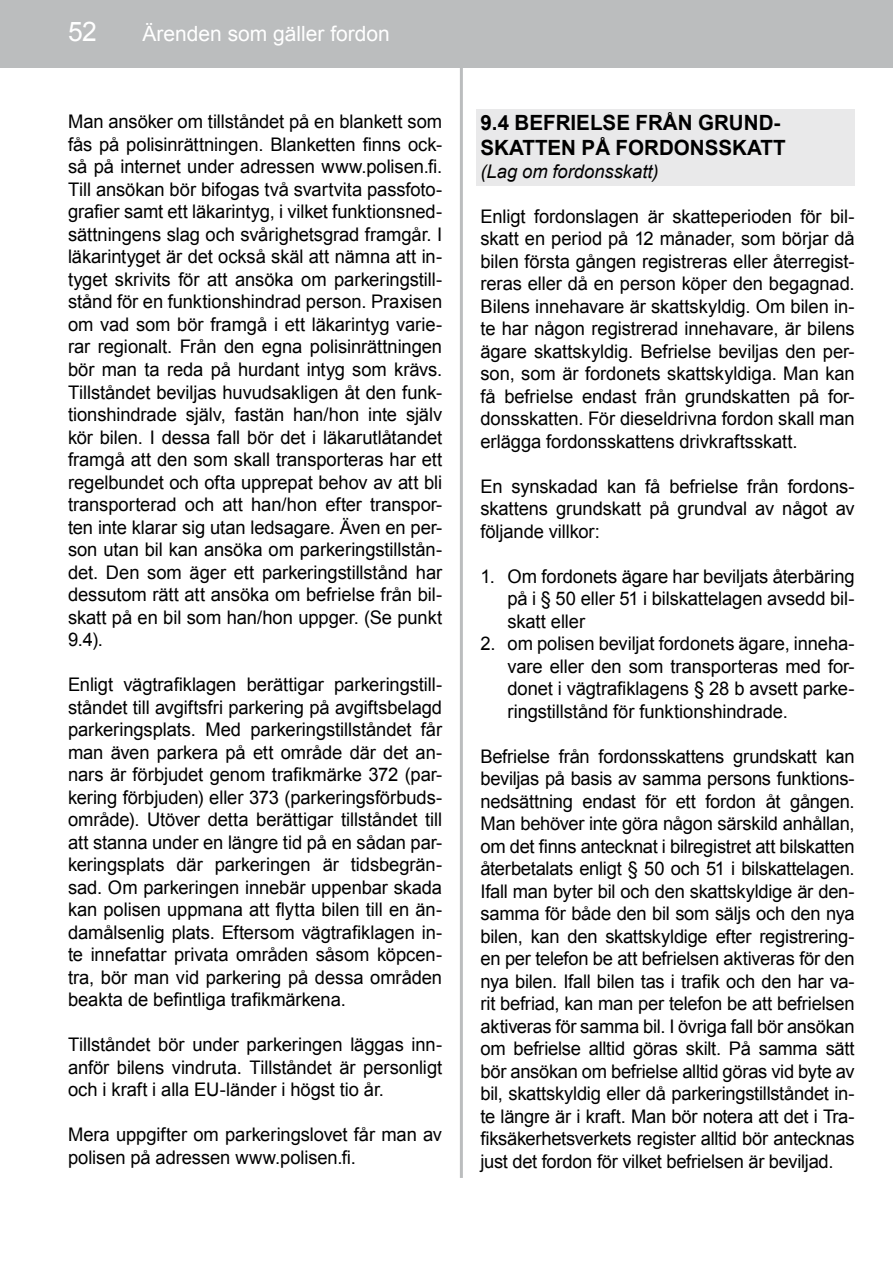
<style>
.page{position:relative;width:893px;height:1263px;background:#fff}
.page>*{position:absolute;margin:0;border:0;box-sizing:border-box;transform-origin:0 0}
.t1{font:27px "Arial";color:#fff}
.t2{font:700 21px "Arial";color:#000}
.t3{font:21px "Arial";color:#fff}
.t4{font:18.75px/22.5px "Arial";letter-spacing:-.005em;color:#000;text-align:justify}
.t5{font:italic 18.75px "Arial";color:#000}
</style>
<div class="page">
<div style="left:0;top:0;width:893px;height:67px;background:#bbbdbe"></div>
<hr style="left:460px;top:63px;width:3px;height:1115px;background:#bbbdbe">
<div style="left:476px;top:109px;width:379px;height:77px;background:#e9e9ea"></div>
<h1 class="t1" style="left:68px;top:13px;width:30px">52</h1>
<p class="t3" style="left:142px;top:20px;width:249px">Ärenden som gäller fordon</p>
<p class="t4" style="left:68px;top:111px;width:376px">Man ansöker om tillståndet på en blankett som fås på polisinrättningen. Blanketten finns ock&shy;så på internet under adressen www.polisen.fi.<br>Till ansökan bör bifogas två svartvita passfoto&shy;grafier samt ett läkarintyg, i vilket funktionsned&shy;sättningens slag och svårighetsgrad framgår. I läkarintyget är det också skäl att nämna att in&shy;tyget skrivits för att ansöka om parkeringstill&shy;stånd för en funktionshindrad person. Praxisen om vad som bör framgå i ett läkarintyg varie&shy;rar regionalt. Från den egna polisinrättningen bör man ta reda på hurdant intyg som krävs.<br>Tillståndet beviljas huvudsakligen åt den funk&shy;tionshindrade själv, fastän han/hon inte själv kör bilen. I dessa fall bör det i läkarutlåtandet framgå att den som skall transporteras har ett regelbundet och ofta upprepat behov av att bli transporterad och att han/hon efter transpor&shy;ten inte klarar sig utan ledsagare. Även en per&shy;son utan bil kan ansöka om parkeringstillstån&shy;det. Den som äger ett parkeringstillstånd har dessutom rätt att ansöka om befrielse från bil&shy;skatt på en bil som han/hon uppger. (Se punkt 9.4).</p>
<p class="t4" style="left:68px;top:673px;width:376px">Enligt vägtrafiklagen berättigar parkeringstill&shy;ståndet till avgiftsfri parkering på avgiftsbelagd parkeringsplats. Med parkeringstillståndet får man även parkera på ett område där det an&shy;nars är förbjudet genom trafikmärke 372 (par&shy;kering förbjuden) eller 373 (parkeringsförbuds&shy;område). Utöver detta berättigar tillståndet till att stanna under en längre tid på en sådan par&shy;keringsplats där parkeringen är tidsbegrän&shy;sad. Om parkeringen innebär uppenbar skada kan polisen uppmana att flytta bilen till en än&shy;damålsenlig plats. Eftersom vägtrafiklagen in&shy;te innefattar privata områden såsom köpcen&shy;tra, bör man vid parkering på dessa områden beakta de befintliga trafikmärkena.</p>
<p class="t4" style="left:68px;top:1033px;width:376px">Tillståndet bör under parkeringen läggas inn&shy;anför bilens vindruta. Tillståndet är personligt och i kraft i alla EU-länder i högst tio år.</p>
<p class="t4" style="left:68px;top:1123px;width:376px">Mera uppgifter om parkeringslovet får man av polisen på adressen www.polisen.fi.</p>
<p class="t2" style="left:480px;top:109px;width:88px">9.4 BEFRIEL</p>
<p class="t2" style="left:603px;top:109px;width:110px">SE FRÅN GRUND-</p>
<p class="t2" style="left:480px;top:134px;width:28px">SKATTEN</p>
<p class="t2" style="left:582px;top:134px;width:165px">PÅ FORDONSSKATT</p>
<p class="t5" style="left:480px;top:159px;width:180px">(Lag om fordonsskatt)</p>
<p class="t4" style="left:480px;top:205px;width:376px">Enligt fordonslagen är skatteperioden för bil&shy;skatt en period på 12 månader, som börjar då bilen första gången registreras eller återregist&shy;reras eller då en person köper den begagnad.<br>Bilens innehavare är skattskyldig. Om bilen in&shy;te har någon registrerad innehavare, är bilens ägare skattskyldig. Befrielse beviljas den per&shy;son, som är fordonets skattskyldiga. Man kan få befrielse endast från grundskatten på for&shy;donsskatten. För dieseldrivna fordon skall man erlägga fordonsskattens drivkraftsskatt.</p>
<p class="t4" style="left:480px;top:475px;width:376px">En synskadad kan få befrielse från fordons&shy;skattens grundskatt på grundval av något av följande villkor:</p>
<p class="t4" style="left:507px;top:565px;width:349px;text-indent:-27px">1. Om fordonets ägare har beviljats återbäring på i § 50 eller 51 i bilskattelagen avsedd bil&shy;skatt eller</p>
<p class="t4" style="left:507px;top:633px;width:349px;text-indent:-27px">2. om polisen beviljat fordonets ägare, inneha&shy;vare eller den som transporteras med for&shy;donet i vägtrafiklagens § 28 b avsett parke&shy;ringstillstånd för funktionshindrade.</p>
<p class="t4" style="left:480px;top:745px;width:376px">Befrielse från fordonsskattens grundskatt kan beviljas på basis av samma persons funktions&shy;nedsättning endast för ett fordon åt gången.<br>Man behöver inte göra någon särskild anhållan, om det finns antecknat i bilregistret att bilskatten återbetalats enligt § 50 och 51 i bilskattelagen.<br>Ifall man byter bil och den skattskyldige är den&shy;samma för både den bil som säljs och den nya bilen, kan den skattskyldige efter registrering&shy;en per telefon be att befrielsen aktiveras för den nya bilen. Ifall bilen tas i trafik och den har va&shy;rit befriad, kan man per telefon be att befrielsen aktiveras för samma bil. I övriga fall bör ansökan om befrielse alltid göras skilt. På samma sätt bör ansökan om befrielse alltid göras vid byte av bil, skattskyldig eller då parkeringstillståndet in&shy;te längre är i kraft. Man bör notera att det i Tra&shy;fiksäkerhetsverkets register alltid bör antecknas just det fordon för vilket befrielsen är beviljad.</p>
</div>
